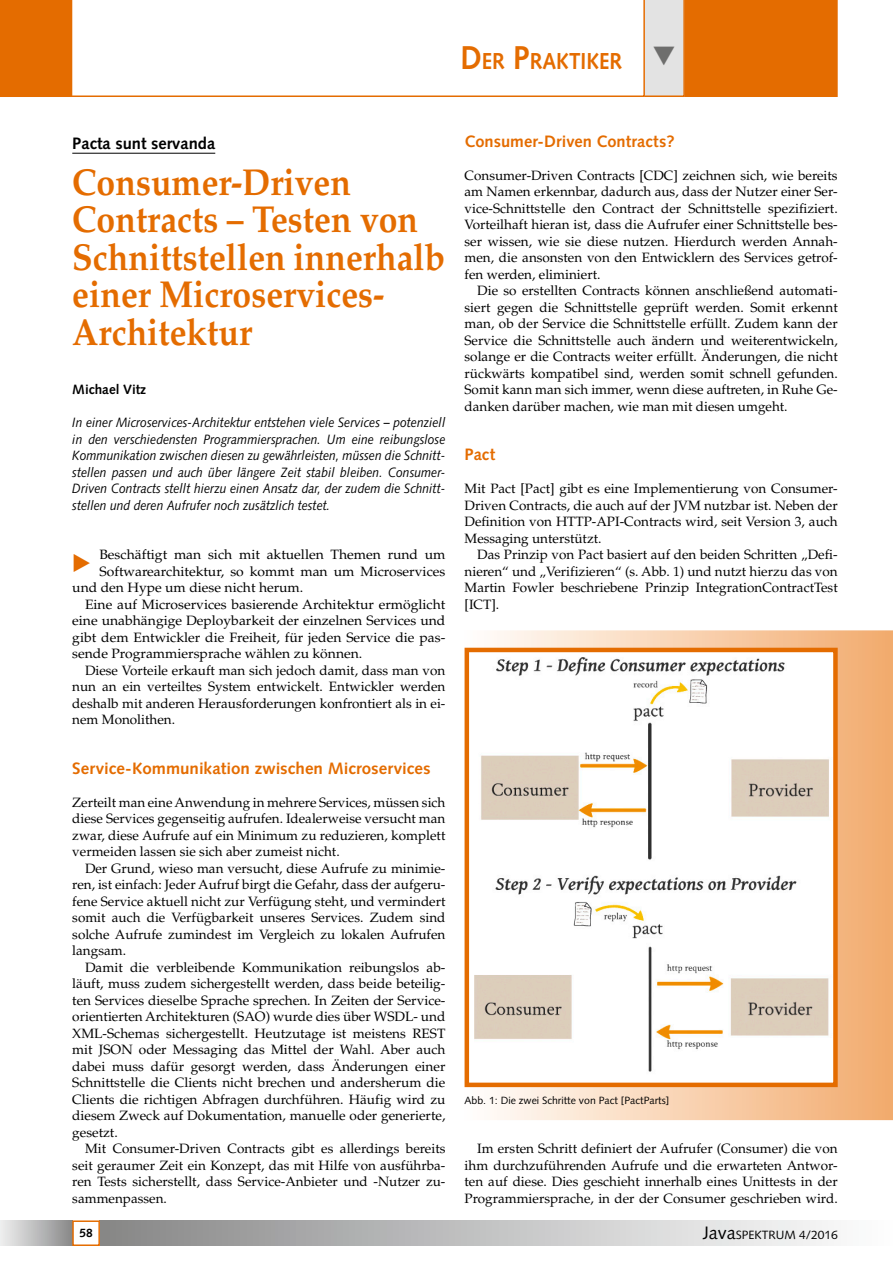
<style>
.page{position:relative;width:893px;height:1263px;background:#fff}
.page>*{position:absolute;margin:0;border:0;box-sizing:border-box;transform-origin:0 0}
.t1{font:700 37.5px/37.5px "Palatino";color:#e46c00;scale:.9 1}
.t2{font:23.4px "European Pi Three";color:#e46c00}
.t3{font:700 23.1px "Syntax";color:#e46c00;scale:.9 1}
.t4{font:700 16.5px "Syntax";color:#e46c00}
.t5{font:700 16.5px "Syntax";color:#000}
.t6{font:13.5px/16.5px "Palatino";color:#000;text-align:justify}
.t7{font:italic 13.5px/16.5px "Syntax";color:#000;text-align:justify;scale:.9 1}
.t8{font:700 13.5px "Syntax";color:#000}
.t9{font:12px "Syntax";color:#000}
.t10{font:700 12px "Syntax";color:#000}
.t11{font:10.5px "Syntax";color:#000}
.s1{font-size:33px}
.s2{font-size:18px}
</style>
<div class="page">
<div style="left:0;top:1220px;width:72px;height:26px;background:linear-gradient(to right,#eff0f0,#8b8b8c)"></div>
<div style="left:100px;top:1220px;width:793px;height:26px;background:linear-gradient(to right,#888,#fff)"></div>
<div style="left:72px;top:1220px;width:28px;height:26px;border:2px solid #e46c00"></div>
<svg style="left:72px;top:0;width:571px;height:97px"></svg>
<div style="left:0;top:0;width:72px;height:97px;background:#e46c00"></div>
<hr style="left:72px;top:153px;width:143px;height:1px;background:#000">
<svg style="left:468px;top:633px;width:422px;height:484px;background:#f5c194"></svg>
<img style="left:470px;top:653px;width:363px;height:427px">
<div style="left:465px;top:648px;width:373px;height:439px;border:4px solid #e46c00"></div>
<svg style="left:643px;top:0;width:195px;height:97px;background:#e3832d"></svg>
<h3 class="t3" style="left:460px;top:48px;width:181px"><span class="s1">D</span>ER <span class="s1">P</span>RAKTIKER</h3>
<p class="t5" style="left:72px;top:133px;width:144px">Pacta sunt servanda</p>
<h1 class="t1" style="left:72px;top:163px;width:416px">Consumer-Driven<br>Contracts – Testen von<br>Schnittstellen innerhalb einer Microservices-<br>Architektur</h1>
<p class="t8" style="left:72px;top:382px;width:76px">Michael Vitz</p>
<p class="t7" style="left:72px;top:414px;width:416px">In einer Microservices-Architektur entstehen viele Services – potenziell in den verschiedensten Programmiersprachen. Um eine reibungslose Kommunikation zwischen diesen zu gewährleisten, müssen die Schnitt&shy;stellen passen und auch über längere Zeit stabil bleiben. Consumer-Driven Contracts stellt hierzu einen Ansatz dar, der zudem die Schnitt&shy;stellen und deren Aufrufer noch zusätzlich testet.</p>
<h2 class="t2" style="left:72px;top:548px;width:21px">E</h2>
<p class="t6" style="left:99px;top:546px;width:347px">Beschäftigt man sich mit aktuellen Themen rund um</p>
<p class="t6" style="left:99px;top:563px;width:347px">Softwarearchitektur, so kommt man um Microservices</p>
<p class="t6" style="left:72px;top:579px;width:233px">und den Hype um diese nicht herum.</p>
<p class="t6" style="left:85px;top:596px;width:362px">Eine auf Microservices basierende Architektur ermöglicht</p>
<p class="t6" style="left:72px;top:612px;width:375px">eine unabhängige Deploybarkeit der einzelnen Services und</p>
<p class="t6" style="left:72px;top:629px;width:375px">gibt dem Entwickler die Freiheit, für jeden Service die pas-</p>
<p class="t6" style="left:72px;top:645px;width:292px">sende Programmiersprache wählen zu können.</p>
<p class="t6" style="left:85px;top:662px;width:362px">Diese Vorteile erkauft man sich jedoch damit, dass man von</p>
<p class="t6" style="left:72px;top:678px;width:375px">nun an ein verteiltes System entwickelt. Entwickler werden</p>
<p class="t6" style="left:72px;top:695px;width:375px">deshalb mit anderen Herausforderungen konfrontiert als in ei-</p>
<p class="t6" style="left:72px;top:711px;width:104px">nem Monolithen.</p>
<p class="t4" style="left:72px;top:758px;width:360px">Service-Kommunikation zwischen Microservices</p>
<p class="t6" style="left:72px;top:794px;width:375px">Zerteilt man eine Anwendung in mehrere Services, müssen sich diese Services gegenseitig aufrufen. Idealerweise versucht man zwar, diese Aufrufe auf ein Minimum zu reduzieren, komplett vermeiden lassen sie sich aber zumeist nicht.</p>
<p class="t6" style="left:72px;top:860px;width:375px;text-indent:13px">Der Grund, wieso man versucht, diese Aufrufe zu minimie&shy;ren, ist einfach: Jeder Aufruf birgt die Gefahr, dass der aufgeru&shy;fene Service aktuell nicht zur Verfügung steht, und vermindert somit auch die Verfügbarkeit unseres Services. Zudem sind solche Aufrufe zumindest im Vergleich zu lokalen Aufrufen langsam.</p>
<p class="t6" style="left:72px;top:959px;width:375px;text-indent:13px">Damit die verbleibende Kommunikation reibungslos ab&shy;läuft, muss zudem sichergestellt werden, dass beide beteilig&shy;ten Services dieselbe Sprache sprechen. In Zeiten der Service&shy;orientierten Architekturen (SAO) wurde dies über WSDL- und XML-Schemas sichergestellt. Heutzutage ist meistens REST mit JSON oder Messaging das Mittel der Wahl. Aber auch dabei muss dafür gesorgt werden, dass Änderungen einer Schnittstelle die Clients nicht brechen und andersherum die Clients die richtigen Abfragen durchführen. Häufig wird zu diesem Zweck auf Dokumentation, manuelle oder generierte, gesetzt.</p>
<p class="t6" style="left:72px;top:1140px;width:375px;text-indent:13px">Mit Consumer-Driven Contracts gibt es allerdings bereits seit geraumer Zeit ein Konzept, das mit Hilfe von ausführba&shy;ren Tests sicherstellt, dass Service-Anbieter und -Nutzer zu&shy;sammenpassen.</p>
<p class="t4" style="left:465px;top:131px;width:212px">Consumer-Driven Contracts?</p>
<p class="t6" style="left:465px;top:167px;width:375px">Consumer-Driven Contracts [CDC] zeichnen sich, wie bereits am Namen erkennbar, dadurch aus, dass der Nutzer einer Ser&shy;vice-Schnittstelle den Contract der Schnittstelle spezifiziert.<br>Vorteilhaft hieran ist, dass die Aufrufer einer Schnittstelle bes&shy;ser wissen, wie sie diese nutzen. Hierdurch werden Annah&shy;men, die ansonsten von den Entwicklern des Services getrof&shy;fen werden, eliminiert.</p>
<p class="t6" style="left:465px;top:282px;width:375px;text-indent:13px">Die so erstellten Contracts können anschließend automati&shy;siert gegen die Schnittstelle geprüft werden. Somit erkennt man, ob der Service die Schnittstelle erfüllt. Zudem kann der Service die Schnittstelle auch ändern und weiterentwickeln, solange er die Contracts weiter erfüllt. Änderungen, die nicht rückwärts kompatibel sind, werden somit schnell gefunden.<br>Somit kann man sich immer, wenn diese auftreten, in Ruhe Ge&shy;danken darüber machen, wie man mit diesen umgeht.</p>
<p class="t4" style="left:465px;top:445px;width:32px">Pact</p>
<p class="t6" style="left:465px;top:480px;width:375px">Mit Pact [Pact] gibt es eine Implementierung von Consumer-Driven Contracts, die auch auf der JVM nutzbar ist. Neben der Definition von HTTP-API-Contracts wird, seit Version 3, auch Messaging unterstützt.</p>
<p class="t6" style="left:465px;top:546px;width:375px;text-indent:13px">Das Prinzip von Pact basiert auf den beiden Schritten „Defi&shy;nieren“ und „Verifizieren“ (s. Abb. 1) und nutzt hierzu das von Martin Fowler beschriebene Prinzip IntegrationContractTest [ICT].</p>
<p class="t11" style="left:465px;top:1094px;width:206px">Abb. 1: Die zwei Schritte von Pact [PactParts]</p>
<p class="t6" style="left:465px;top:1140px;width:375px;text-indent:13px">Im ersten Schritt definiert der Aufrufer (Consumer) die von ihm durchzuführenden Aufrufe und die erwarteten Antwor&shy;ten auf diese. Dies geschieht innerhalb eines Unittests in der Programmiersprache, in der der Consumer geschrieben wird.</p>
<p class="t10" style="left:79px;top:1226px;width:15px">58</p>
<p class="t9" style="left:703px;top:1227px;width:137px"><span class="s2">Java</span>SPEKTRUM 4/2016</p>
</div>
